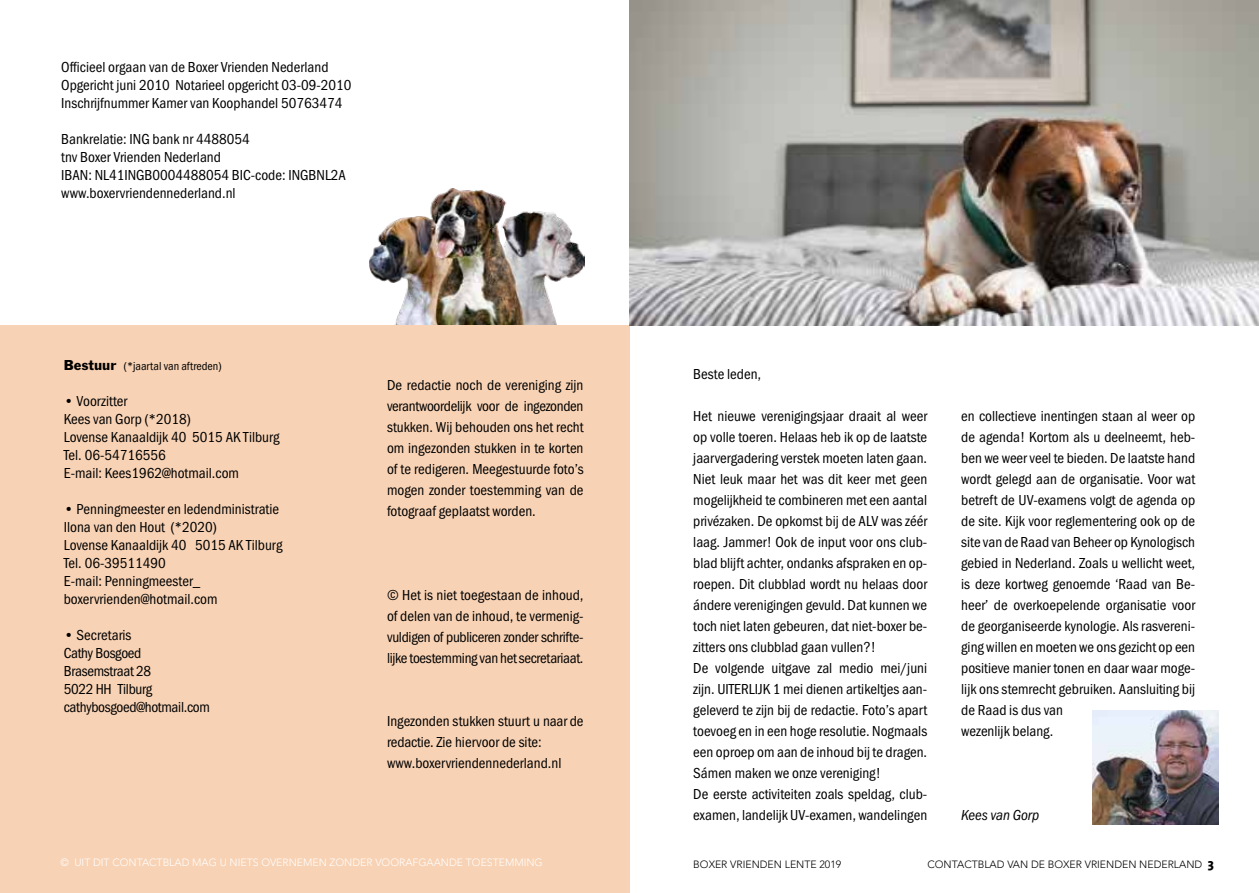
<style>
.page{position:relative;width:1259px;height:893px;background:#fff}
.page>*{position:absolute;margin:0;border:0;box-sizing:border-box;transform-origin:0 0}
.t1{font:15px/21px "Franklin Got URWTCE Boo Con";color:#000}
.t2{font:15px/18px "Franklin Got URWTCE Boo Con";letter-spacing:-.02em;color:#000}
.t3{font:15px "Franklin Got URWTCE Boo Con Ita";color:#000}
.t4{font:12px "Franklin Got URWTCE Boo Con";color:#000}
.t5{font:300 10.5px "Avenir";color:#fff}
.t6{font:300 10.5px "Avenir";color:#000}
.s1{font-family:"Franklin Got T";font-size:15px}
.s2{font-family:"The Sans";font-weight:800;font-size:13.5px}
</style>
<div class="page">
<img style="left:369px;top:188px;width:216px;height:137px">
<div style="left:0;top:325px;width:629px;height:568px;background:#f8d2b4"></div>
<img style="left:1092px;top:710px;width:126px;height:115px">
<img style="left:629px;top:0;width:630px;height:325px">
<p class="t1" style="left:61px;top:58px;width:292px;line-height:18px">Officieel orgaan van de Boxer Vrienden Nederland<br>Opgericht juni 2010 Notarieel opgericht 03-09-2010<br>Inschrijfnummer Kamer van Koophandel 50763474</p>
<p class="t1" style="left:61px;top:130px;width:286px;line-height:18px">Bankrelatie: ING bank nr 4488054<br>tnv Boxer Vrienden Nederland<br>IBAN: NL41INGB0004488054 BIC-code: INGBNL2A www.boxervriendennederland.nl</p>
<p class="t4" style="left:64px;top:359px;width:159px"><span class="s1">Bestuur</span> (*jaartal van aftreden)</p>
<p class="t1" style="left:64px;top:392px;width:217px;line-height:18px">• Voorzitter<br>Kees van Gorp (*2018)<br>Lovense Kanaaldijk 40 5015 AK Tilburg<br>Tel. 06-54716556<br>E-mail: Kees1962@hotmail.com</p>
<p class="t1" style="left:64px;top:500px;width:220px;line-height:18px">• Penningmeester en ledendministratie<br>Ilona van den Hout (*2020)<br>Lovense Kanaaldijk 40 5015 AK Tilburg<br>Tel. 06-39511490<br>E-mail: Penningmeester_ boxervrienden@hotmail.com</p>
<p class="t2" style="left:64px;top:626px;width:148px">• Secretaris<br>Cathy Bosgoed<br>Brasemstraat 28<br>5022 HH Tilburg cathybosgoed@hotmail.com</p>
<p class="t1" style="left:387px;top:375px;width:198px;text-align:justify">De redactie noch de vereniging zijn verantwoordelijk voor de ingezonden stukken. Wij behouden ons het recht om ingezonden stukken in te korten of te redigeren. Meegestuurde foto’s mogen zonder toestemming van de fotograaf geplaatst worden.</p>
<p class="t1" style="left:387px;top:585px;width:198px;text-align:justify">© Het is niet toegestaan de inhoud, of delen van de inhoud, te vermenig&shy;vuldigen of publiceren zonder schrifte&shy;lijke toestemming van het secretariaat.</p>
<p class="t1" style="left:387px;top:711px;width:198px">Ingezonden stukken stuurt u naar de redactie. Zie hiervoor de site: www.boxervriendennederland.nl</p>
<p class="t1" style="left:693px;top:364px;width:69px">Beste leden,</p>
<p class="t1" style="left:693px;top:406px;width:235px">Het nieuwe verenigingsjaar draait al weer op volle toeren. Helaas heb ik op de laatste jaarvergadering verstek moeten laten gaan.<br>Niet leuk maar het was dit keer met geen mogelijkheid te combineren met een aantal privézaken. De opkomst bij de ALV was zéér laag. Jammer! Ook de input voor ons club&shy;blad blijft achter, ondanks afspraken en op&shy;roepen. Dit clubblad wordt nu helaas door ándere verenigingen gevuld. Dat kunnen we toch niet laten gebeuren, dat niet-boxer be&shy;zitters ons clubblad gaan vullen?!<br>De volgende uitgave zal medio mei/juni zijn. UITERLIJK 1 mei dienen artikeltjes aan&shy;geleverd te zijn bij de redactie. Foto’s apart toevoeg en in een hoge resolutie. Nogmaals een oproep om aan de inhoud bij te dragen.<br>Sámen maken we onze vereniging!<br>De eerste activiteiten zoals speldag, club&shy;examen, landelijk UV-examen, wandelingen</p>
<p class="t1" style="left:961px;top:406px;width:235px">en collectieve inentingen staan al weer op de agenda! Kortom als u deelneemt, heb&shy;ben we weer veel te bieden. De laatste hand wordt gelegd aan de organisatie. Voor wat betreft de UV-examens volgt de agenda op de site. Kijk voor reglementering ook op de site van de Raad van Beheer op Kynologisch gebied in Nederland. Zoals u wellicht weet, is deze kortweg genoemde ‘Raad van Be&shy;heer’ de overkoepelende organisatie voor de georganiseerde kynologie. Als rasvereni&shy;ging willen en moeten we ons gezicht op een positieve manier tonen en daar waar moge&shy;lijk ons stemrecht gebruiken. Aansluiting bij de Raad is dus van<br>wezenlijk belang.</p>
<p class="t3" style="left:961px;top:807px;width:80px">Kees van Gorp</p>
<p class="t5" style="left:61px;top:856px;width:483px">© UIT DIT CONTACTBLAD MAG U NIETS OVERNEMEN ZONDER VOORAFGAANDE TOESTEMMING</p>
<p class="t6" style="left:693px;top:858px;width:149px">BOXER VRIENDEN LENTE 2019</p>
<p class="t6" style="left:927px;top:858px;width:288px">CONTACTBLAD VAN DE BOXER VRIENDEN NEDERLAND <span class="s2">3</span></p>
</div>
